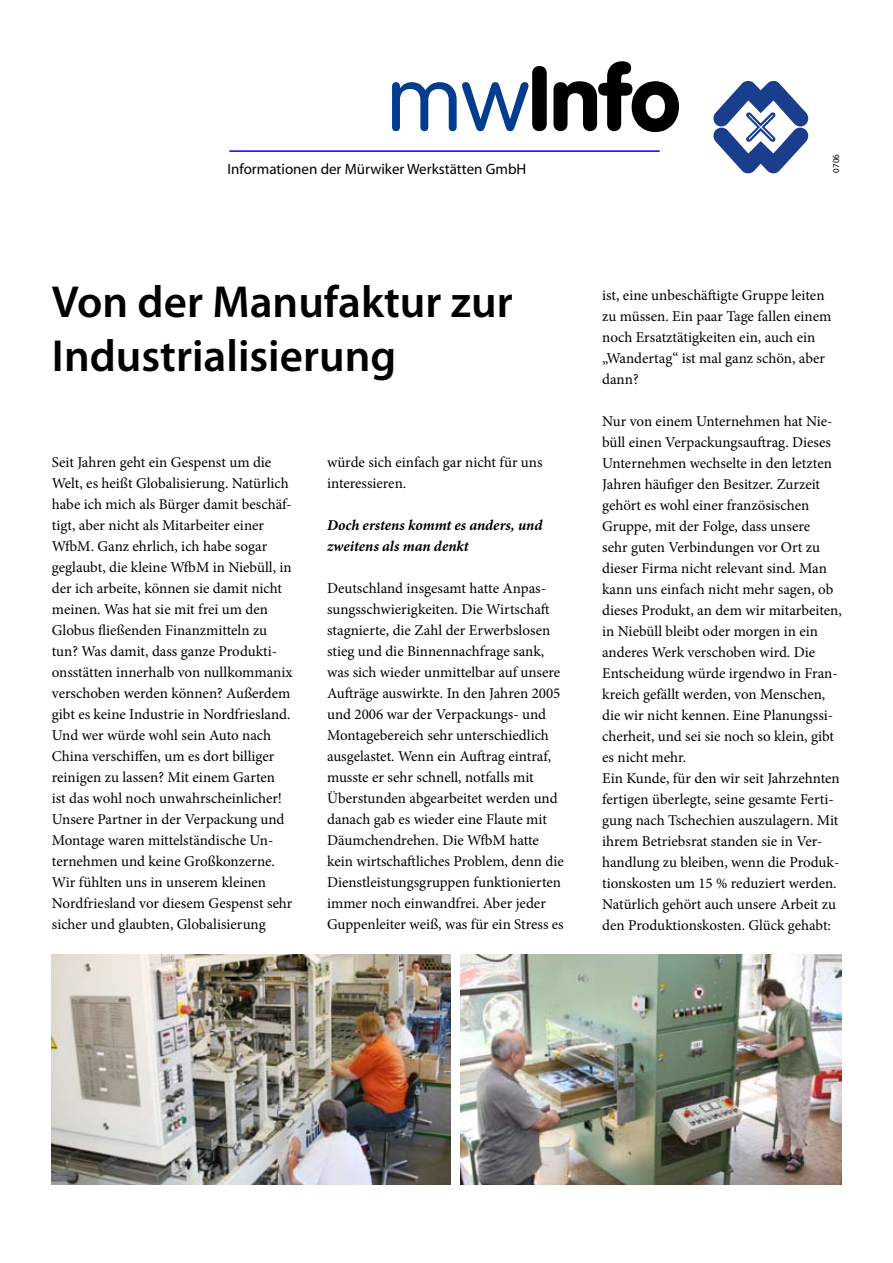
<style>
.page{position:relative;width:893px;height:1263px;background:#fff}
.page>*{position:absolute;margin:0;border:0;box-sizing:border-box;transform-origin:0 0}
.t1{font:900 90px "VAG Rounded LT";color:#000}
.t2{font:600 45px/54px "Myriad Pro";color:#000}
.t3{font:15px/21px "Minion Pro";color:#000}
.t4{font:italic 700 15px/21px "Minion Pro";color:#000}
.t5{font:15px "Myriad";color:#000}
.t6{font:9px "Myriad";color:#000}
.s1{font-weight:300;color:#003d8f}
</style>
<div class="page">
<hr style="left:229px;top:150px;width:431px;height:2px;background:#00f">
<svg style="left:713px;top:81px;width:95px;height:92px"></svg>
<img style="left:460px;top:954px;width:381px;height:231px">
<img style="left:52px;top:954px;width:398px;height:231px">
<h1 class="t1" style="left:387px;top:44px;width:295px"><span class="s1">mw</span>Info</h1>
<p class="t5" style="left:228px;top:162px;width:300px">Informationen der Mürwiker Werkstätten GmbH</p>
<p class="t6" style="left:832px;top:173px;width:20px;rotate:-90deg">0706</p>
<h2 class="t2" style="left:52px;top:273px;width:462px">Von der Manufaktur zur<br>Industrialisierung</h2>
<p class="t3" style="left:52px;top:452px;width:242px">Seit Jahren geht ein Gespenst um die Welt, es heißt Globalisierung. Natürlich habe ich mich als Bürger damit beschäf&shy;tigt, aber nicht als Mitarbeiter einer WfbM. Ganz ehrlich, ich habe sogar geglaubt, die kleine WfbM in Niebüll, in der ich arbeite, können sie damit nicht meinen. Was hat sie mit frei um den Globus fließenden Finanzmitteln zu tun? Was damit, dass ganze Produkti&shy;onsstätten innerhalb von nullkommanix verschoben werden können? Außerdem gibt es keine Industrie in Nordfriesland.<br>Und wer würde wohl sein Auto nach China verschiffen, um es dort billiger reinigen zu lassen? Mit einem Garten ist das wohl noch unwahrscheinlicher!<br>Unsere Partner in der Verpackung und Montage waren mittelständische Un&shy;ternehmen und keine Großkonzerne.<br>Wir fühlten uns in unserem kleinen Nordfriesland vor diesem Gespenst sehr sicher und glaubten, Globalisierung</p>
<p class="t3" style="left:327px;top:452px;width:217px">würde sich einfach gar nicht für uns interessieren.</p>
<p class="t4" style="left:327px;top:515px;width:217px">Doch erstens kommt es anders, und zweitens als man denkt</p>
<p class="t3" style="left:327px;top:578px;width:238px">Deutschland insgesamt hatte Anpas&shy;sungsschwierigkeiten. Die Wirtschaft stagnierte, die Zahl der Erwerbslosen stieg und die Binnennachfrage sank, was sich wieder unmittelbar auf unsere Aufträge auswirkte. In den Jahren 2005 und 2006 war der Verpackungs- und Montagebereich sehr unterschiedlich ausgelastet. Wenn ein Auftrag eintraf, musste er sehr schnell, notfalls mit Überstunden abgearbeitet werden und danach gab es wieder eine Flaute mit Däumchendrehen. Die WfbM hatte kein wirtschaftliches Problem, denn die Dienstleistungsgruppen funktionierten immer noch einwandfrei. Aber jeder Guppenleiter weiß, was für ein Stress es</p>
<p class="t3" style="left:602px;top:284px;width:231px">ist, eine unbeschäftigte Gruppe leiten zu müssen. Ein paar Tage fallen einem noch Ersatztätigkeiten ein, auch ein „Wandertag“ ist mal ganz schön, aber dann?</p>
<p class="t3" style="left:602px;top:410px;width:241px">Nur von einem Unternehmen hat Nie&shy;büll einen Verpackungsauftrag. Dieses Unternehmen wechselte in den letzten Jahren häufiger den Besitzer. Zurzeit gehört es wohl einer französischen Gruppe, mit der Folge, dass unsere<br>sehr guten Verbindungen vor Ort zu dieser Firma nicht relevant sind. Man kann uns einfach nicht mehr sagen, ob dieses Produkt, an dem wir mitarbeiten, in Niebüll bleibt oder morgen in ein anderes Werk verschoben wird. Die Entscheidung würde irgendwo in Fran&shy;kreich gefällt werden, von Menschen, die wir nicht kennen. Eine Planungssi&shy;cherheit, und sei sie noch so klein, gibt es nicht mehr.<br>Ein Kunde, für den wir seit Jahrzehnten fertigen überlegte, seine gesamte Ferti&shy;gung nach Tschechien auszulagern. Mit ihrem Betriebsrat standen sie in Ver&shy;handlung zu bleiben, wenn die Produk&shy;tionskosten um 15 % reduziert werden.<br>Natürlich gehört auch unsere Arbeit zu den Produktionskosten. Glück gehabt:</p>
</div>
